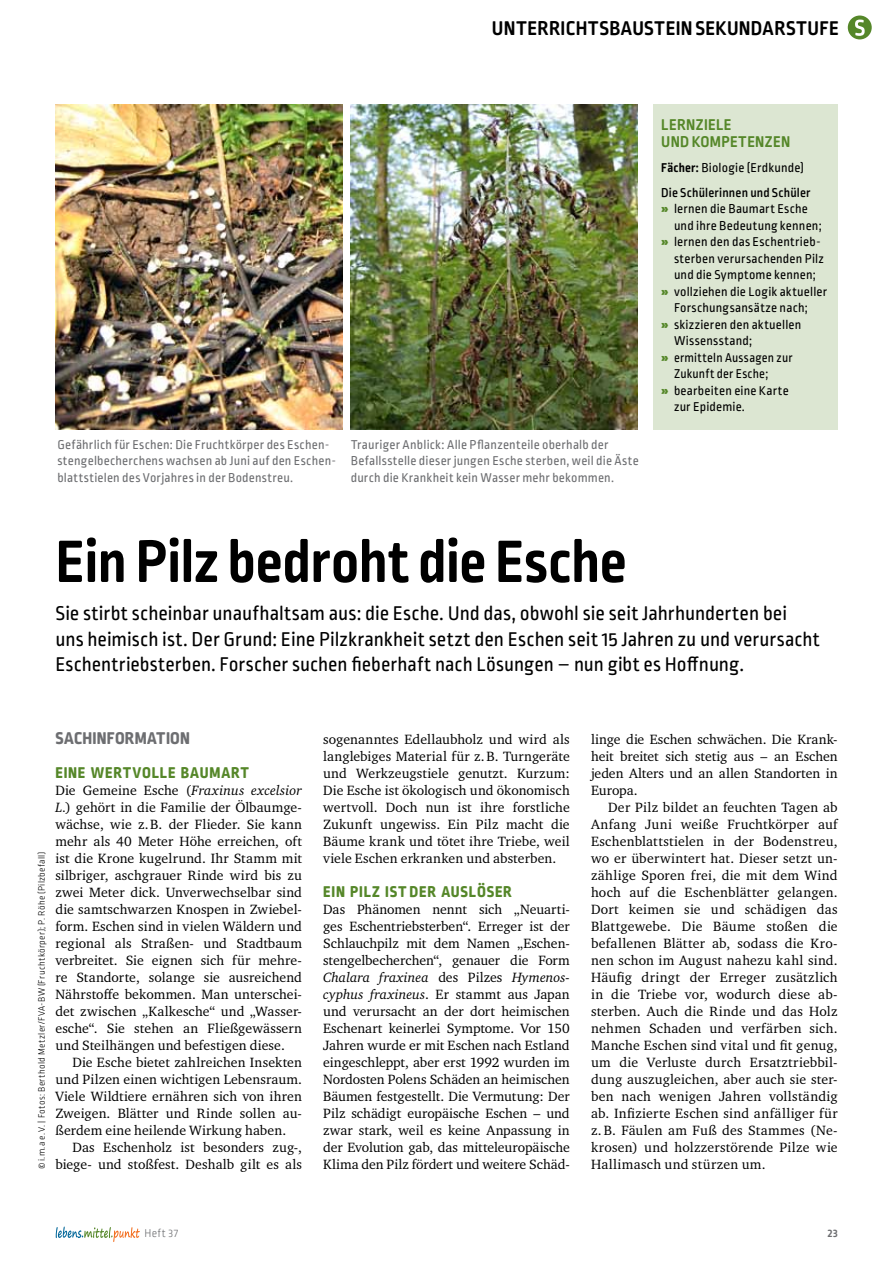
<style>
.page{position:relative;width:893px;height:1263px;background:#fff}
.page>*{position:absolute;margin:0;border:0;box-sizing:border-box;transform-origin:0 0}
.t1{font:700 63px "Ropa Soft Pro";letter-spacing:-.01em;color:#000}
.t2{font:21px/25.5px "Ropa Soft Pro";color:#000}
.t3{font:700 21px "Ropa Soft Pro";letter-spacing:.015em;color:#000}
.t4{font:800 18px "Ropa Soft Pro";letter-spacing:.01em;color:#6d6e71}
.t5{font:800 16.5px "Ropa Soft Pro";letter-spacing:.045em;color:#558729}
.t6{font:700 16.5px/16.5px "Ropa Soft Pro";letter-spacing:.02em;color:#558729}
.t7{font:13.8px/17px "Charter ITC Pro";letter-spacing:.01em;color:#000;text-align:justify}
.t8{font:13.5px/16.5px "Ropa Soft Pro";letter-spacing:.015em;color:#6d6e71}
.t9{font:13.5px "Ropa Soft Pro";letter-spacing:.015em;color:#000}
.t10{font:500 13.5px/25px "Ropa Soft Pro";letter-spacing:.01em;color:#000}
.t11{font:13.5px "Ropa Soft Pro";letter-spacing:.015em;color:#000;scale:.96 1}
.t12{font:300 12px "Ropa Soft Pro";letter-spacing:.04em;color:#6d6e71}
.t13{font:700 12px "Ropa Soft Pro";color:#6d6e71}
.t14{font:300 9.75px "Ropa Soft Pro";letter-spacing:.03em;color:#000}
.s1{font-weight:700}
.s2{font-weight:400}
.s3{font-weight:900;color:#558729}
.s4{font-style:italic}
</style>
<div class="page">
<svg style="left:56px;top:1226px;width:84px;height:16px"></svg>
<div style="left:848px;top:16px;width:24px;height:23px;background:#558729;border-radius:50%"></div>
<svg style="left:855px;top:20px;width:10px;height:16px"></svg>
<div style="left:653px;top:104px;width:185px;height:325px;background:#dce6d2"></div>
<img style="left:55px;top:104px;width:287px;height:325px">
<img style="left:351px;top:104px;width:287px;height:325px">
<h2 class="t3" style="left:492px;top:16px;width:349px">UNTERRICHTSBAUSTEIN SEKUNDARSTUFE</h2>
<p class="t8" style="left:57px;top:437px;width:280px">Gefährlich für Eschen: Die Fruchtkörper des Eschen&shy;stengelbecherchens wachsen ab Juni auf den Eschen&shy;blattstielen des Vorjahres in der Bodenstreu.</p>
<p class="t8" style="left:351px;top:437px;width:289px">Trauriger Anblick: Alle Pflanzenteile oberhalb der<br>Befallsstelle dieser jungen Esche sterben, weil die Äste durch die Krankheit kein Wasser mehr bekommen.</p>
<p class="t6" style="left:661px;top:117px;width:130px">LERNZIELE<br>UND KOMPETENZEN</p>
<p class="t10" style="left:661px;top:155px;width:151px"><span class="s1">FÄCHER:</span> <span class="s2">Biologie (Erdkunde)<br></span>Die Schülerinnen und Schüler</p>
<p class="t9" style="left:661px;top:201px;width:148px"><span class="s3">»</span> lernen die Baumart Esche</p>
<p class="t9" style="left:674px;top:218px;width:149px">und ihre Bedeutung kennen;</p>
<p class="t9" style="left:661px;top:234px;width:161px"><span class="s3">»</span> lernen den das Eschentrieb-</p>
<p class="t9" style="left:674px;top:251px;width:152px">sterben verursachenden Pilz</p>
<p class="t9" style="left:674px;top:267px;width:143px">und die Symptome kennen;</p>
<p class="t9" style="left:661px;top:284px;width:167px"><span class="s3">»</span> vollziehen die Logik aktueller</p>
<p class="t9" style="left:674px;top:300px;width:135px">Forschungsansätze nach;</p>
<p class="t9" style="left:661px;top:317px;width:142px"><span class="s3">»</span> skizzieren den aktuellen</p>
<p class="t9" style="left:674px;top:333px;width:80px">Wissensstand;</p>
<p class="t11" style="left:661px;top:350px;width:138px"><span class="s3">»</span> ermitteln Aussagen zur</p>
<p class="t11" style="left:674px;top:366px;width:100px">Zukunft der Esche;</p>
<p class="t9" style="left:661px;top:383px;width:129px"><span class="s3">»</span> bearbeiten eine Karte</p>
<p class="t9" style="left:674px;top:399px;width:72px">zur Epidemie.</p>
<h1 class="t1" style="left:55px;top:526px;width:573px">EIN PILZ BEDROHT DIE ESCHE</h1>
<p class="t2" style="left:55px;top:602px;width:766px">Sie stirbt scheinbar unaufhaltsam aus: die Esche. Und das, obwohl sie seit Jahrhunderten bei uns heimisch ist. Der Grund: Eine Pilzkrankheit setzt den Eschen seit 15 Jahren zu und verursacht<br>Eschentriebsterben. Forscher suchen fieberhaft nach Lösungen – nun gibt es Hoffnung.</p>
<p class="t14" style="left:37px;top:1169px;width:319px;rotate:-90deg">© i.m.a e.V. | Fotos: Berthold Metzler/FVA-BW (Fruchtkörper); P. Röhe (Pilzbefall)</p>
<h3 class="t4" style="left:56px;top:728px;width:136px">SACHINFORMATION</h3>
<p class="t5" style="left:55px;top:763px;width:195px">EINE WERTVOLLE BAUMART</p>
<p class="t7" style="left:55px;top:782px;width:248px">Die Gemeine Esche (<span class="s4">Fraxinus excelsior L.</span>) gehört in die Familie der Ölbaumge&shy;wächse, wie z.B. der Flieder. Sie kann mehr als 40 Meter Höhe erreichen, oft ist die Krone kugelrund. Ihr Stamm mit silbriger, aschgrauer Rinde wird bis zu zwei Meter dick. Unverwechselbar sind die samtschwarzen Knospen in Zwiebel&shy;form. Eschen sind in vielen Wäldern und regional als Straßen- und Stadtbaum verbreitet. Sie eignen sich für mehre&shy;re Standorte, solange sie ausreichend Nährstoffe bekommen. Man unterschei&shy;det zwischen „Kalkesche“ und „Wasser&shy;esche“. Sie stehen an Fließgewässern und Steilhängen und befestigen diese.</p>
<p class="t7" style="left:55px;top:1054px;width:248px;text-indent:17px">Die Esche bietet zahlreichen Insekten und Pilzen einen wichtigen Lebensraum.<br>Viele Wildtiere ernähren sich von ihren Zweigen. Blätter und Rinde sollen au&shy;ßerdem eine heilende Wirkung haben.</p>
<p class="t7" style="left:55px;top:1139px;width:248px;text-align:right">Das Eschenholz ist besonders zug-, biege- und stoßfest. Deshalb gilt es als</p>
<p class="t7" style="left:323px;top:731px;width:248px">sogenanntes Edellaubholz und wird als langlebiges Material für z.B. Turngeräte und Werkzeugstiele genutzt. Kurzum:<br>Die Esche ist ökologisch und ökonomisch wertvoll. Doch nun ist ihre forstliche Zukunft ungewiss. Ein Pilz macht die Bäume krank und tötet ihre Triebe, weil viele Eschen erkranken und absterben.</p>
<p class="t5" style="left:323px;top:882px;width:190px">EIN PILZ IST DER AU SLÖSER</p>
<p class="t7" style="left:323px;top:901px;width:248px">Das Phänomen nennt sich „Neuarti&shy;ges Eschentriebsterben“. Erreger ist der Schlauchpilz mit dem Namen „Eschen&shy;stengelbecherchen“, genauer die Form <span class="s4">Chalara fraxinea</span> des Pilzes <span class="s4">Hymenos&shy;cyphus fraxineus</span>. Er stammt aus Japan und verursacht an der dort heimischen Eschenart keinerlei Symptome. Vor 150<br>Jahren wurde er mit Eschen nach Estland eingeschleppt, aber erst 1992 wurden im Nordosten Polens Schäden an heimischen Bäumen festgestellt. Die Vermutung: Der Pilz schädigt europäische Eschen – und zwar stark, weil es keine Anpassung in der Evolution gab, das mitteleuropäische Klima den Pilz fördert und weitere Schäd-</p>
<p class="t7" style="left:591px;top:731px;width:248px">linge die Eschen schwächen. Die Krank&shy;heit breitet sich stetig aus – an Eschen jeden Alters und an allen Standorten in Europa.</p>
<p class="t7" style="left:591px;top:799px;width:248px;text-indent:17px">Der Pilz bildet an feuchten Tagen ab Anfang Juni weiße Fruchtkörper auf Eschenblattstielen in der Bodenstreu, wo er überwintert hat. Dieser setzt un&shy;zählige Sporen frei, die mit dem Wind hoch auf die Eschenblätter gelangen.<br>Dort keimen sie und schädigen das Blattgewebe. Die Bäume stoßen die befallenen Blätter ab, sodass die Kro&shy;nen schon im August nahezu kahl sind.<br>Häufig dringt der Erreger zusätzlich in die Triebe vor, wodurch diese ab&shy;sterben. Auch die Rinde und das Holz nehmen Schaden und verfärben sich.<br>Manche Eschen sind vital und fit genug, um die Verluste durch Ersatztriebbil&shy;dung auszugleichen, aber auch sie ster&shy;ben nach wenigen Jahren vollständig ab. Infizierte Eschen sind anfälliger für z.B. Fäulen am Fuß des Stammes (Ne&shy;krosen) und holzzerstörende Pilze wie Hallimasch und stürzen um.</p>
<p class="t12" style="left:144px;top:1227px;width:35px">Heft 37</p>
<p class="t13" style="left:828px;top:1226px;width:11px">23</p>
</div>
